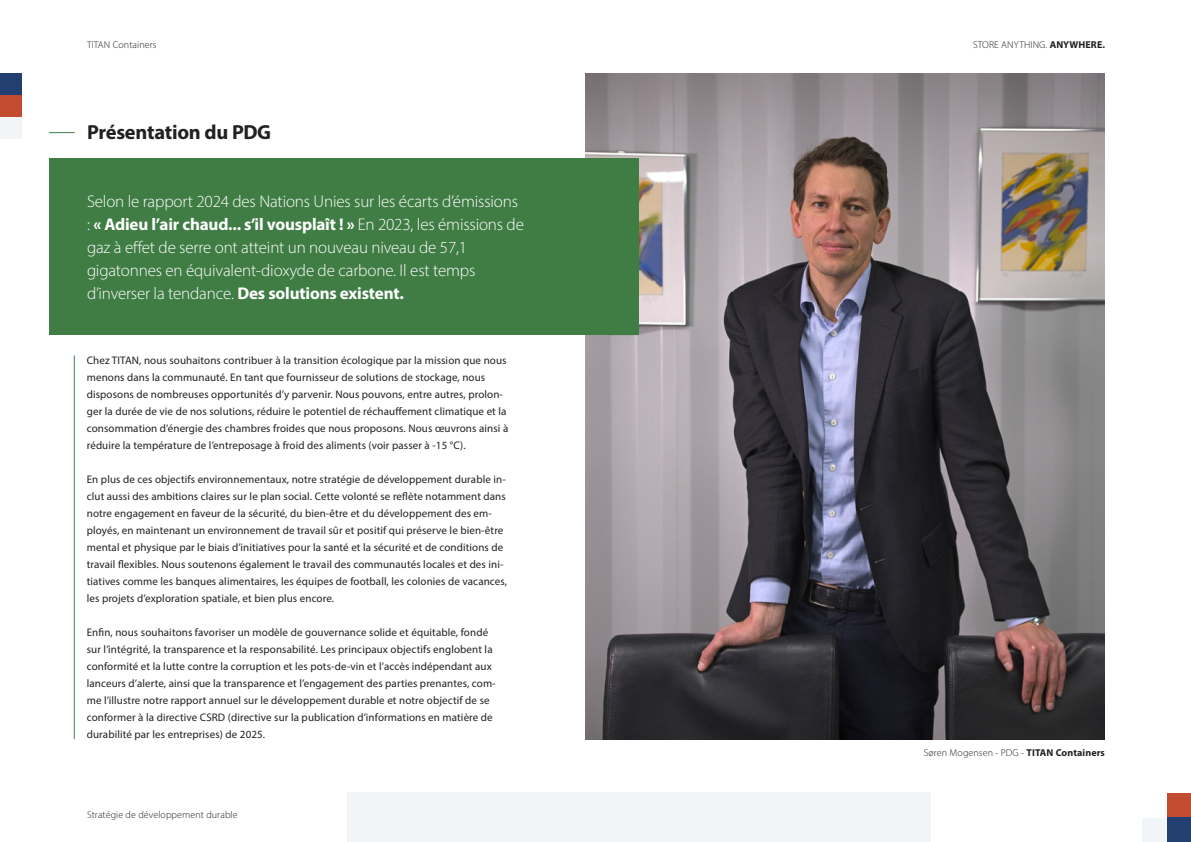
<style>
.page{position:relative;width:1191px;height:842px;background:#fff}
.page>*{position:absolute;margin:0;border:0;box-sizing:border-box;transform-origin:0 0}
.t1{font:700 20.4px "Myriad Pro";letter-spacing:-.015em;color:#21211f}
.t2{font:300 17px/23px "Myriad Pro";letter-spacing:-.01em;color:#fff}
.t3{font:11px/17px "Myriad Pro";letter-spacing:.01em;color:#21211f}
.t4{font:300 10px "Myriad Pro";letter-spacing:.01em;color:#21211f}
.t5{font:300 10px "Myriad Pro";letter-spacing:.01em;color:#21201e}
.s1{font-weight:700}
</style>
<div class="page">
<img style="left:585px;top:73px;width:520px;height:666px">
<div style="left:49px;top:159px;width:590px;height:176px;background:#407d45"></div>
<div style="left:0;top:74px;width:22px;height:21px;background:#233f72"></div>
<div style="left:0;top:95px;width:22px;height:22px;background:#c14c30"></div>
<div style="left:0;top:117px;width:22px;height:22px;background:#f2f5f8"></div>
<div style="left:1166px;top:793px;width:25px;height:24px;background:#c14c30"></div>
<div style="left:1166px;top:817px;width:25px;height:25px;background:#233f72"></div>
<div style="left:1141px;top:817px;width:25px;height:25px;background:#f2f5f8"></div>
<hr style="left:74px;top:356px;width:1px;height:383px;background:#407d45">
<svg style="left:49px;top:132px;width:26px;height:1px"></svg>
<div style="left:347px;top:793px;width:583px;height:49px;background:#f2f5f8"></div>
<p class="t4" style="left:87px;top:38px;width:71px">TITAN Containers</p>
<p class="t4" style="left:973px;top:38px;width:133px">STORE ANYTHING. <span class="s1">ANYWHERE.</span></p>
<h1 class="t1" style="left:87px;top:119px;width:186px">Présentation du PDG</h1>
<p class="t2" style="left:87px;top:190px;width:438px">Selon le rapport 2024 des Nations Unies sur les écarts d’émissions : <span class="s1">« Adieu l’air chaud... s’il vousplaît ! »</span> En 2023, les émissions de gaz à effet de serre ont atteint un nouveau niveau de 57,1 gigatonnes en équivalent-dioxyde de carbone. Il est temps d’inverser la tendance. <span class="s1">Des solutions existent.</span></p>
<p class="t3" style="left:87px;top:351px;width:423px">Chez TITAN, nous souhaitons contribuer à la transition écologique par la mission que nous menons dans la communauté. En tant que fournisseur de solutions de stockage, nous disposons de nombreuses opportunités d’y parvenir. Nous pouvons, entre autres, prolon&shy;ger la durée de vie de nos solutions, réduire le potentiel de réchauffement climatique et la consommation d’énergie des chambres froides que nous proposons. Nous œuvrons ainsi à réduire la température de l’entreposage à froid des aliments (voir passer à -15 °C).</p>
<p class="t3" style="left:87px;top:470px;width:422px">En plus de ces objectifs environnementaux, notre stratégie de développement durable in&shy;clut aussi des ambitions claires sur le plan social. Cette volonté se reflète notamment dans notre engagement en faveur de la sécurité, du bien-être et du développement des em&shy;ployés, en maintenant un environnement de travail sûr et positif qui préserve le bien-être mental et physique par le biais d’initiatives pour la santé et la sécurité et de conditions de travail flexibles. Nous soutenons également le travail des communautés locales et des ini&shy;tiatives comme les banques alimentaires, les équipes de football, les colonies de vacances, les projets d’exploration spatiale, et bien plus encore.</p>
<p class="t3" style="left:87px;top:623px;width:410px">Enfin, nous souhaitons favoriser un modèle de gouvernance solide et équitable, fondé sur l’intégrité, la transparence et la responsabilité. Les principaux objectifs englobent la conformité et la lutte contre la corruption et les pots-de-vin et l’accès indépendant aux lanceurs d’alerte, ainsi que la transparence et l’engagement des parties prenantes, com&shy;me l’illustre notre rapport annuel sur le développement durable et notre objectif de se conformer à la directive CSRD (directive sur la publication d’informations en matière de durabilité par les entreprises) de 2025.</p>
<p class="t5" style="left:87px;top:809px;width:152px">Stratégie de développement durable</p>
<p class="t4" style="left:923px;top:747px;width:183px">Søren Mogensen - PDG - <span class="s1">TITAN Containers</span></p>
</div>
